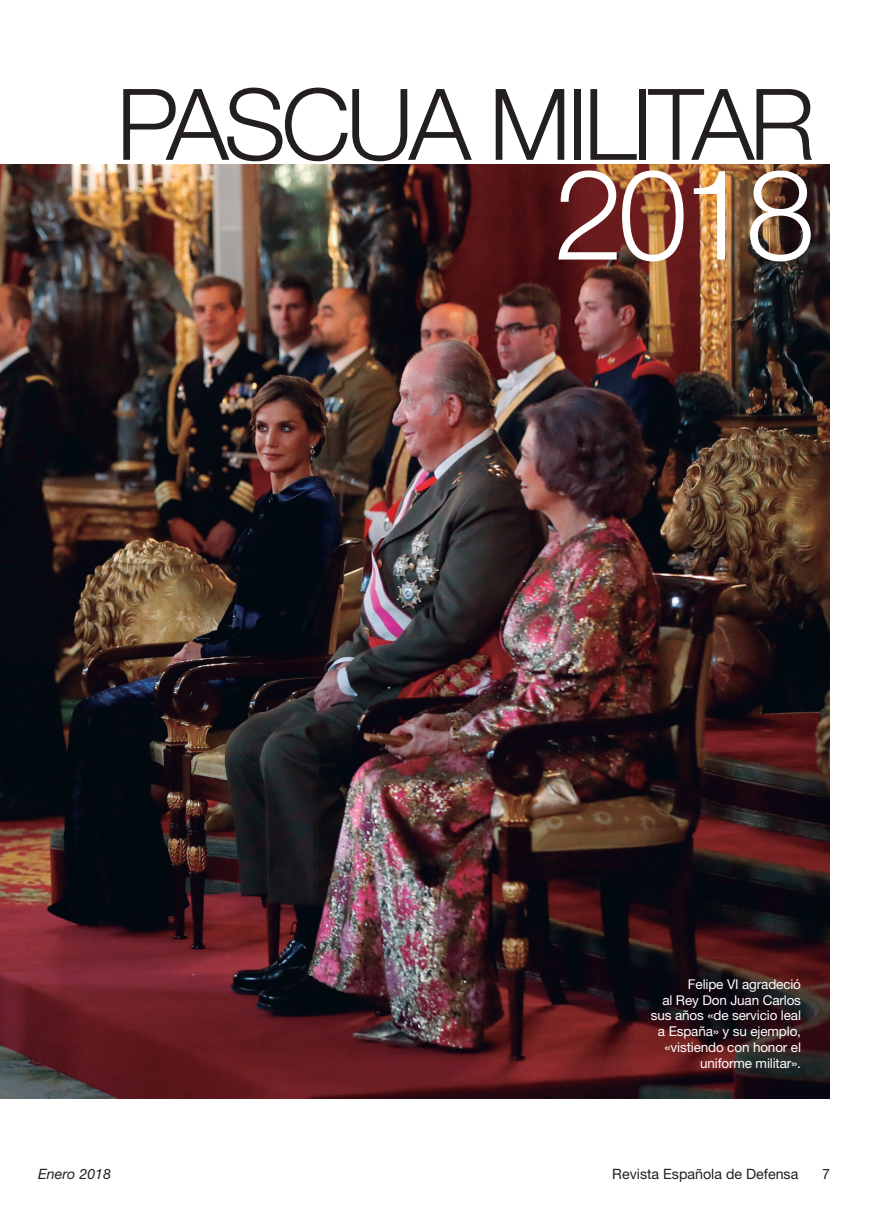
<style>
.page{position:relative;width:893px;height:1217px;background:#fff}
.page>*{position:absolute;margin:0;border:0;box-sizing:border-box;transform-origin:0 0}
.t1{font:300 126px "Helvetica Neue";color:#fff}
.t2{font:300 99px "Helvetica Neue";letter-spacing:-.05em;color:#231f20}
.t3{font:14.25px "Helvetica Neue";color:#231f20}
.t4{font:italic 14.25px "Helvetica Neue";color:#231f20}
.t5{font:13.5px/15.8px "Helvetica Neue";letter-spacing:-.01em;color:#fff;text-align:right}
</style>
<div class="page">
<img style="left:0;top:165px;width:829px;height:932px">
<h2 class="t2" style="left:116px;top:64px;width:701px">PASCUA MILITAR</h2>
<h1 class="t1" style="left:554px;top:138px;width:263px">2018</h1>
<p class="t5" style="left:651px;top:975px;width:152px">Felipe VI agradeció<br>al Rey Don Juan Carlos sus años «de servicio leal a España» y su ejemplo, «vistiendo con honor el uniforme militar».</p>
<p class="t4" style="left:38px;top:1164px;width:74px">Enero 2018</p>
<p class="t3" style="left:612px;top:1164px;width:188px">Revista Española de Defensa</p>
<p class="t3" style="left:822px;top:1164px;width:9px">7</p>
</div>
